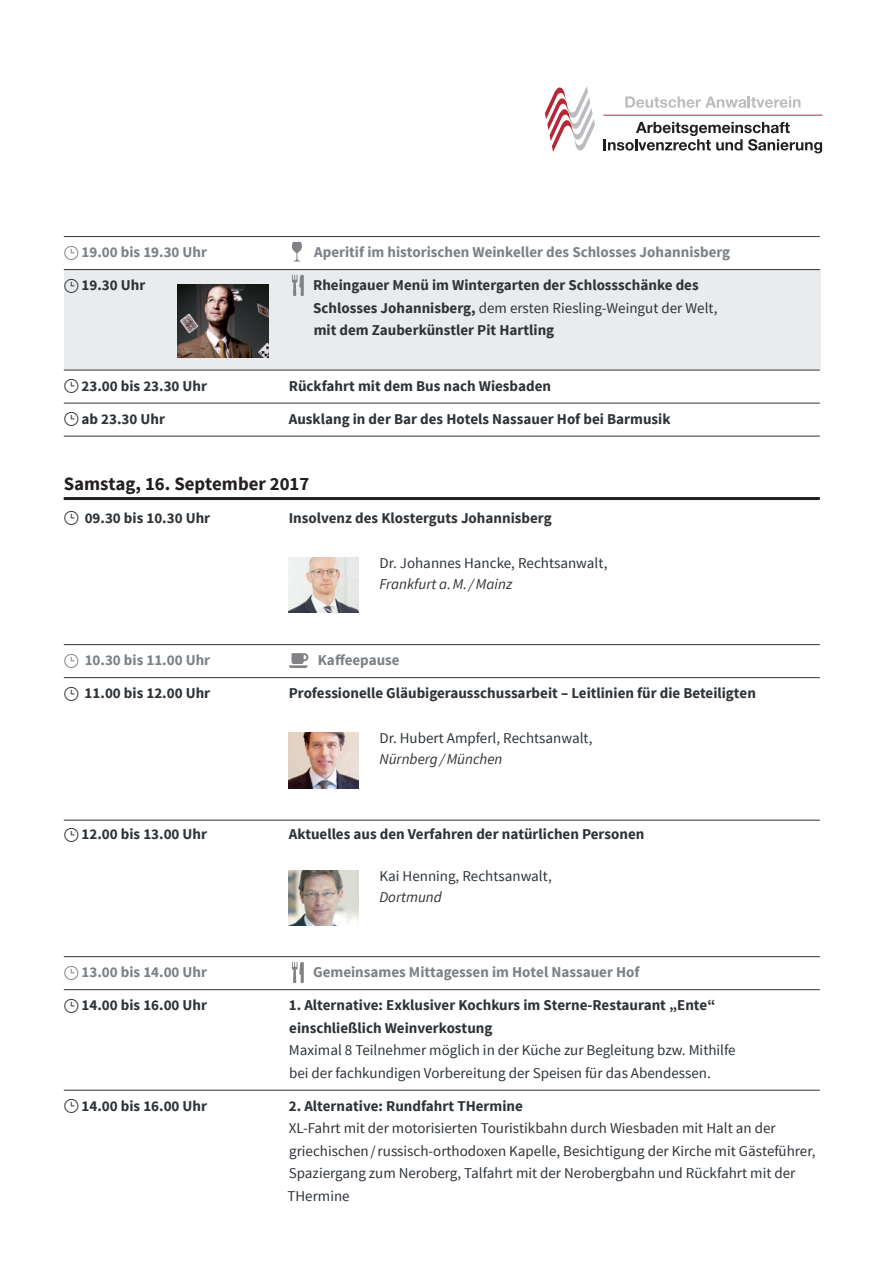
<style>
.page{position:relative;width:893px;height:1263px;background:#fff}
.page>*{position:absolute;margin:0;border:0;box-sizing:border-box;transform-origin:0 0}
.t1{font:700 18.75px "Source Sans Pro";color:#231f20}
.t2{font:700 15px/22.5px "Source Sans Pro";color:#2e3338}
.t3{font:15px/22.5px "Source Sans Pro";color:#2e3338}
.t4{font:700 15px "Source Sans Pro";color:#7b8187}
.t5{font:italic 15px "Source Sans Pro";color:#2e3338}
.s1{font-weight:400}
</style>
<div class="page">
<div style="left:64px;top:269px;width:756px;height:101px;background:#eaebed"></div>
<img style="left:178px;top:284px;width:91px;height:73px">
<hr style="left:64px;top:236px;width:756px;height:1px;background:#2e3338">
<hr style="left:64px;top:269px;width:756px;height:1px;background:#2e3338">
<hr style="left:64px;top:370px;width:756px;height:1px;background:#2e3338">
<hr style="left:64px;top:403px;width:756px;height:1px;background:#2e3338">
<hr style="left:64px;top:436px;width:756px;height:1px;background:#2e3338">
<hr style="left:64px;top:497px;width:756px;height:3px;background:#231f20">
<hr style="left:64px;top:644px;width:756px;height:1px;background:#2e3338">
<hr style="left:64px;top:677px;width:756px;height:1px;background:#2e3338">
<hr style="left:64px;top:820px;width:756px;height:1px;background:#2e3338">
<hr style="left:64px;top:956px;width:756px;height:1px;background:#2e3338">
<hr style="left:64px;top:989px;width:756px;height:1px;background:#2e3338">
<hr style="left:64px;top:1090px;width:756px;height:1px;background:#2e3338">
<svg style="left:292px;top:242px;width:10px;height:19px"></svg>
<svg style="left:292px;top:275px;width:12px;height:21px"></svg>
<svg style="left:289px;top:653px;width:19px;height:15px"></svg>
<svg style="left:292px;top:962px;width:12px;height:21px"></svg>
<img style="left:289px;top:557px;width:69px;height:55px">
<img style="left:289px;top:733px;width:69px;height:55px">
<img style="left:289px;top:870px;width:69px;height:56px">
<svg style="left:604px;top:122px;width:218px;height:31px"></svg>
<hr style="left:603px;top:115px;width:219px;height:1px;background:#b72837">
<svg style="left:545px;top:86px;width:50px;height:66px"></svg>
<svg style="left:625px;top:96px;width:175px;height:12px"></svg>
<p class="t4" style="left:82px;top:242px;width:127px">19.00 bis 19.30 Uhr</p>
<p class="t4" style="left:314px;top:242px;width:418px">Aperitif im historischen Weinkeller des Schlosses Johannisberg</p>
<p class="t2" style="left:82px;top:274px;width:65px">19.30 Uhr</p>
<p class="t2" style="left:313px;top:274px;width:406px">Rheingauer Menü im Wintergarten der Schlossschänke des<br>Schlosses Johannisberg, <span class="s1">dem ersten Riesling-Weingut der Welt, </span>mit dem Zauberkünstler Pit Hartling</p>
<p class="t2" style="left:82px;top:375px;width:127px">23.00 bis 23.30 Uhr</p>
<p class="t2" style="left:289px;top:375px;width:264px">Rückfahrt mit dem Bus nach Wiesbaden</p>
<p class="t2" style="left:82px;top:408px;width:85px">ab 23.30 Uhr</p>
<p class="t2" style="left:289px;top:408px;width:383px">Ausklang in der Bar des Hotels Nassauer Hof bei Barmusik</p>
<p class="t1" style="left:64px;top:471px;width:247px">Samstag, 16. September 2017</p>
<p class="t2" style="left:85px;top:507px;width:127px">09.30 bis 10.30 Uhr</p>
<p class="t2" style="left:289px;top:507px;width:264px">Insolvenz des Klosterguts Johannisberg</p>
<p class="t3" style="left:379px;top:552px;width:229px">Dr. Johannes Hancke, Rechtsanwalt,</p>
<p class="t5" style="left:379px;top:574px;width:134px">Frankfurt a.M./Mainz</p>
<p class="t4" style="left:85px;top:650px;width:127px">10.30 bis 11.00 Uhr</p>
<p class="t4" style="left:318px;top:650px;width:83px">Kaffeepause</p>
<p class="t2" style="left:85px;top:682px;width:127px">11.00 bis 12.00 Uhr</p>
<p class="t2" style="left:289px;top:682px;width:469px">Professionelle Gläubigerausschussarbeit – Leitlinien für die Beteiligten</p>
<p class="t3" style="left:379px;top:727px;width:215px">Dr. Hubert Ampferl, Rechtsanwalt,</p>
<p class="t5" style="left:379px;top:750px;width:125px">Nürnberg/München</p>
<p class="t2" style="left:82px;top:823px;width:127px">12.00 bis 13.00 Uhr</p>
<p class="t2" style="left:289px;top:823px;width:357px">Aktuelles aus den Verfahren der natürlichen Personen</p>
<p class="t3" style="left:379px;top:865px;width:174px">Kai Henning, Rechtsanwalt,</p>
<p class="t5" style="left:379px;top:888px;width:64px">Dortmund</p>
<p class="t4" style="left:82px;top:962px;width:127px">13.00 bis 14.00 Uhr</p>
<p class="t4" style="left:313px;top:962px;width:328px">Gemeinsames Mittagessen im Hotel Nassauer Hof</p>
<p class="t2" style="left:82px;top:994px;width:127px">14.00 bis 16.00 Uhr</p>
<p class="t2" style="left:289px;top:994px;width:428px">1. Alternative: Exklusiver Kochkurs im Sterne-Restaurant „Ente“ einschließlich Weinverkostung</p>
<p class="t3" style="left:289px;top:1039px;width:448px">Maximal 8 Teilnehmer möglich in der Küche zur Begleitung bzw. Mithilfe bei der fachkundigen Vorbereitung der Speisen für das Abendessen.</p>
<p class="t2" style="left:82px;top:1095px;width:127px">14.00 bis 16.00 Uhr</p>
<p class="t2" style="left:289px;top:1095px;width:236px">2. Alternative: Rundfahrt THermine</p>
<p class="t3" style="left:287px;top:1117px;width:529px">XL-Fahrt mit der motorisierten Touristikbahn durch Wiesbaden mit Halt an der griechischen/russisch-orthodoxen Kapelle, Besichtigung der Kirche mit Gästeführer, Spaziergang zum Neroberg, Talfahrt mit der Nerobergbahn und Rückfahrt mit der THermine</p>
</div>
